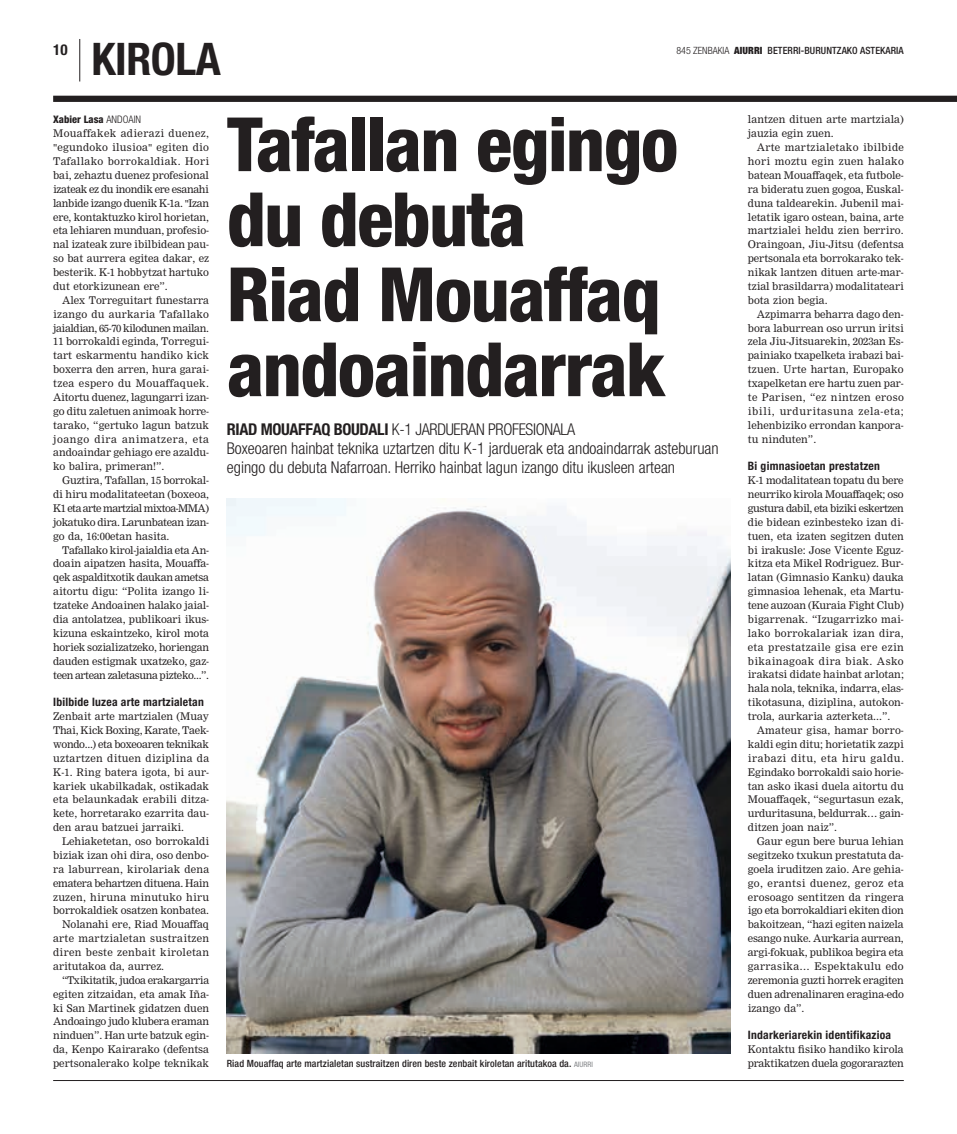
<style>
.page{position:relative;width:957px;height:1134px;background:#fff}
.page>*{position:absolute;margin:0;border:0;box-sizing:border-box;transform-origin:0 0}
.t1{font:800 condensed 75px/75px "Helvetica Neue";letter-spacing:-.02em;color:#231f20}
.t2{font:700 condensed 45px "Helvetica Neue";color:#231f20}
.t3{font:300 condensed 16.25px/18.8px "Helvetica Neue";color:#231f20}
.t4{font:700 condensed 15px "Helvetica Neue";color:#231f20}
.t5{font:700 condensed 11.62px "Helvetica Neue";letter-spacing:.02em;color:#231f20}
.t6{font:10.38px/13.9px "M Nimrod";color:#231f20;text-align:justify}
.t7{font:10.38px "M Nimrod";letter-spacing:-.035em;color:#231f20}
.t8{font:10.38px "M Nimrod";letter-spacing:-.025em;color:#231f20}
.t9{font:10.38px "M Nimrod";letter-spacing:-.03em;color:#231f20}
.t10{font:10.38px "M Nimrod";letter-spacing:.025em;color:#231f20}
.t11{font:10.38px "M Nimrod";letter-spacing:.03em;color:#231f20}
.t12{font:10.38px "M Nimrod";letter-spacing:-.02em;color:#231f20}
.t13{font:10.38px "M Nimrod";letter-spacing:.02em;color:#231f20}
.t14{font:800 condensed 10.38px "Helvetica Neue";color:#231f20}
.t15{font:500 condensed 10px "Helvetica Neue";letter-spacing:.01em;color:#231f20}
.s1{font-weight:300}
.s2{font-weight:900}
.s3{font-weight:700}
.s4{font-weight:400;font-size:7.5px;color:#808285}
</style>
<div class="page">
<hr style="left:79px;top:39px;width:1px;height:42px;background:#231f20">
<hr style="left:53px;top:1080px;width:851px;height:1px;background:#231f20">
<img style="left:227px;top:498px;width:503px;height:556px">
<div style="left:53px;top:96px;width:904px;height:6px;background:#231f20"></div>
<h3 class="t4" style="left:53px;top:41px;width:16px">10</h3>
<h2 class="t2" style="left:91px;top:32px;width:23px">KIROLA</h2>
<p class="t15" style="left:676px;top:45px;width:229px"><span class="s1">845 zenbakia</span> <span class="s2">AIURRI</span> BETERRI-BURUNTZAKO ASTEKARIA</p>
<p class="t14" style="left:53px;top:113px;width:90px">Xabier Lasa <span class="s1">andoain</span></p>
<p class="t6" style="left:53px;top:127px;width:158px">Mouaffakek adierazi duenez, "egundoko ilusioa" egiten dio Tafallako borrokaldiak. Hori bai, zehaztu duenez profesional izateak ez du inondik ere esanahi lanbide izango duenik K-1a. "Izan ere, kontaktuzko kirol horietan, eta lehiaren munduan, profesio&shy;nal izateak zure ibilbidean pau&shy;so bat aurrera egitea dakar, ez besterik. K-1 hobbytzat hartuko dut etorkizunean ere”.</p>
<p class="t6" style="left:53px;top:293px;width:157px;text-indent:9px">Alex Torreguitart funestarra izango du aurkaria Tafallako jaialdian, 65-70 kilodunen mailan.<br>11 borrokaldi eginda, Torregui&shy;tart eskarmentu handiko kick boxerra den arren, hura garai&shy;tzea espero du Mouaffaquek.<br>Aitortu duenez, lagungarri izan&shy;go ditu zaletuen animoak horre&shy;tarako, “gertuko lagun batzuk joango dira animatzera, eta andoaindar gehiago ere azaldu&shy;ko balira, primeran!”.</p>
<p class="t6" style="left:53px;top:474px;width:157px;text-indent:9px">Guztira, Tafallan, 15 borrokal&shy;di hiru modalitateetan (boxeoa, K1 eta arte martzial mixtoa-MMA) jokatuko dira. Larunbatean izan&shy;go da, 16:00etan hasita.</p>
<p class="t6" style="left:53px;top:543px;width:157px;text-indent:9px">Tafallako kirol-jaialdia eta An&shy;doain aipatzen hasita, Mouaffa&shy;qek aspalditxotik daukan ametsa aitortu digu: “Polita izango li&shy;tzateke Andoainen halako jaial&shy;dia antolatzea, publikoari ikus&shy;kizuna eskaintzeko, kirol mota horiek sozializatzeko, horiengan dauden estigmak uxatzeko, gaz&shy;teen artean zaletasuna pizteko...”.</p>
<p class="t5" style="left:53px;top:695px;width:152px">Ibilbide luzea arte martzialetan</p>
<p class="t6" style="left:53px;top:709px;width:157px">Zenbait arte martzialen (Muay Thai, Kick Boxing, Karate, Taek&shy;wondo...) eta boxeoaren teknikak uztartzen dituen diziplina da K-1. Ring batera igota, bi aur&shy;kariek ukabilkadak, ostikadak eta belaunkadak erabili ditza&shy;kete, horretarako ezarrita dau&shy;den arau batzuei jarraiki.</p>
<p class="t6" style="left:62px;top:834px;width:149px">Lehiaketetan, oso borrokaldi</p>
<p class="t6" style="left:53px;top:848px;width:157px">biziak izan ohi dira, oso denbo-</p>
<p class="t6" style="left:53px;top:862px;width:157px">ra laburrean, kirolariak dena</p>
<p class="t9" style="left:53px;top:877px;width:157px">ematera behartzen dituena. Hain</p>
<p class="t13" style="left:53px;top:890px;width:157px">zuzen, hiruna minutuko hiru</p>
<p class="t6" style="left:53px;top:904px;width:157px">borrokaldiek osatzen konbatea.</p>
<p class="t6" style="left:62px;top:918px;width:149px">Nolanahi ere, Riad Mouaffaq</p>
<p class="t10" style="left:53px;top:932px;width:158px">arte martzialetan sustraitzen</p>
<p class="t11" style="left:53px;top:946px;width:157px">diren beste zenbait kiroletan</p>
<p class="t6" style="left:53px;top:959px;width:113px">aritutakoa da, aurrez.</p>
<p class="t7" style="left:62px;top:974px;width:149px">“Txikitatik, judoa erakargarria</p>
<p class="t6" style="left:53px;top:987px;width:157px">egiten zitzaidan, eta amak Iña-</p>
<p class="t6" style="left:53px;top:1001px;width:157px">ki San Martinek gidatzen duen</p>
<p class="t12" style="left:53px;top:1015px;width:157px">Andoaingo judo klubera eraman</p>
<p class="t6" style="left:53px;top:1029px;width:157px">ninduen”. Han urte batzuk egin-</p>
<p class="t6" style="left:53px;top:1042px;width:157px">da, Kenpo Kairarako (defentsa</p>
<p class="t6" style="left:53px;top:1056px;width:157px">pertsonalerako kolpe teknikak</p>
<h1 class="t1" style="left:227px;top:106px;width:453px">Tafallan egingo du debuta<br>Riad Mouaffaq andoaindarrak</h1>
<h3 class="t3" style="left:227px;top:420px;width:493px"><span class="s3">Riad Mouaffaq Boudali</span> K-1 jardueran PRO FESIONALA<br>Boxeoaren hainbat teknika uztartzen ditu K-1 jarduerak eta andoaindarrak asteburuan egingo du debuta Nafarroan. Herriko hainbat lagun izango ditu ikusleen artean</h3>
<p class="t6" style="left:748px;top:113px;width:157px">lantzen dituen arte martziala) jauzia egin zuen.</p>
<p class="t6" style="left:748px;top:141px;width:158px;text-indent:9px">Arte martzialetako ibilbide hori moztu egin zuen halako batean Mouaffaqek, eta futbole&shy;ra bideratu zuen gogoa, Euskal&shy;duna taldearekin. Jubenil mai&shy;letatik igaro ostean, baina, arte martzialei heldu zien berriro.<br>Oraingoan, Jiu-Jitsu (defentsa pertsonala eta borrokarako tek&shy;nikak lantzen dituen arte-mar&shy;tzial brasildarra) modalitateari bota zion begia.</p>
<p class="t6" style="left:748px;top:307px;width:157px;text-indent:9px">Azpimarra beharra dago den&shy;bora laburrean oso urrun iritsi zela Jiu-Jitsuarekin, 2023an Es&shy;painiako txapelketa irabazi bai&shy;tzuen. Urte hartan, Europako txapelketan ere hartu zuen par&shy;te Parisen, “ez nintzen eroso ibili, urduritasuna zela-eta; lehenbiziko errondan kanpora&shy;tu ninduten”.</p>
<p class="t5" style="left:748px;top:459px;width:134px">Bi gimnasioetan prestatzen</p>
<p class="t6" style="left:748px;top:474px;width:157px">K-1 modalitatean topatu du bere neurriko kirola Mouaffaqek; oso gustura dabil, eta biziki eskertzen die bidean ezinbesteko izan di&shy;tuen, eta izaten segitzen duten bi irakusle: Jose Vicente Eguz&shy;kitza eta Mikel Rodriguez. Bur&shy;latan (Gimnasio Kanku) dauka gimnasioa lehenak, eta Martu&shy;tene auzoan (Kuraia Fight Club) bigarrenak. “Izugarrizko mai&shy;lako borrokalariak izan dira, eta prestatzaile gisa ere ezin bikainagoak dira biak. Asko irakatsi didate hainbat arlotan; hala nola, teknika, indarra, elas&shy;tikotasuna, diziplina, autokon&shy;trola, aurkaria azterketa...”.</p>
<p class="t6" style="left:748px;top:723px;width:157px;text-indent:9px">Amateur gisa, hamar borro&shy;kaldi egin ditu; horietatik zazpi irabazi ditu, eta hiru galdu.<br>Egindako borrokaldi saio horie&shy;tan asko ikasi duela aitortu du Mouaffaqek, “segurtasun ezak, urduritasuna, beldurrak… gain&shy;ditzen joan naiz”.</p>
<p class="t6" style="left:748px;top:834px;width:158px;text-indent:9px">Gaur egun bere burua lehian segitzeko txukun prestatuta da&shy;goela iruditzen zaio. Are gehia&shy;go, erantsi duenez, geroz eta erosoago sentitzen da ringera igo eta borrokaldiari ekiten dion bakoitzean, “hazi egiten naizela esango nuke. Aurkaria aurrean, argi-fokuak, publikoa begira eta garrasika… Espektakulu edo zeremonia guzti horrek eragiten duen adrenalinaren eragina-edo izango da”.</p>
<p class="t5" style="left:748px;top:1028px;width:145px">Indarkeriarekin identifikazioa</p>
<p class="t6" style="left:748px;top:1042px;width:157px">Kontaktu fisiko handiko kirola</p>
<p class="t15" style="left:227px;top:1057px;width:367px">Riad Mouaffaq arte martzialetan sustraitzen diren beste zenbait kiroletan aritutakoa da. <span class="s4">AIURRI</span></p>
<p class="t8" style="left:748px;top:1057px;width:157px">praktikatzen duela gogorarazten</p>
</div>
